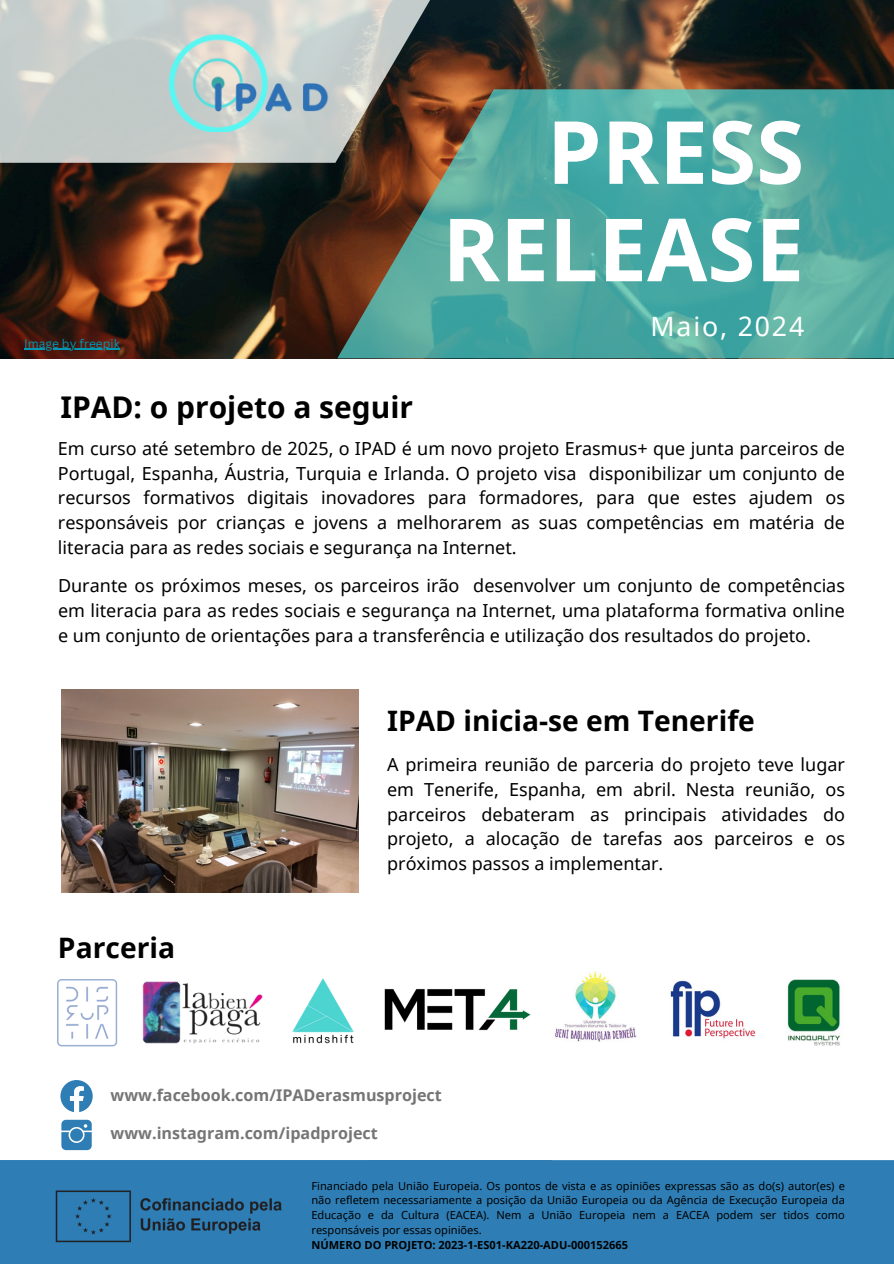
<style>
.page{position:relative;width:894px;height:1264px;background:#fff}
.page>*{position:absolute;margin:0;border:0;box-sizing:border-box;transform-origin:0 0}
.t1{font:700 87.15px "Noto Sans";color:#fff}
.t2{font:700 29.85px "Noto Sans";color:#000}
.t3{font:700 28.2px "Noto Sans";color:#000}
.t4{font:26.7px "Noto Sans";letter-spacing:.07em;color:#fff}
.t5{font:18px/24.8px "Noto Sans";color:#000;text-align:justify}
.t6{font:700 16.2px "Noto Sans";color:#767575}
.t7{font:12px "Canva Sans";color:#0097b2}
.t8{font:11.1px/14.7px "Noto Sans";color:#000;text-align:justify}
.t9{font:700 11.1px "Noto Sans";color:#000}
</style>
<div class="page">
<img style="left:0;top:0;width:893px;height:359px">
<svg style="left:337px;top:89px;width:556px;height:269px;background:#4f9f96"></svg>
<div style="left:369px;top:1160px;width:524px;height:103px;background:#2e7eb5"></div>
<div style="left:0;top:1159px;width:665px;height:104px;background:#2e7eb5"></div>
<svg style="left:0;top:0;width:491px;height:163px;background:#a9a59d"></svg>
<img style="left:61px;top:689px;width:297px;height:203px">
<img style="left:161px;top:28px;width:176px;height:104px">
<img style="left:55px;top:1190px;width:227px;height:53px">
<hr style="left:24px;top:348px;width:96px;height:1px;background:#0097b2">
<svg style="left:60px;top:1080px;width:33px;height:32px"></svg>
<svg style="left:61px;top:1119px;width:31px;height:31px"></svg>
<img style="left:57px;top:979px;width:61px;height:68px">
<img style="left:142px;top:981px;width:121px;height:62px">
<img style="left:292px;top:978px;width:62px;height:66px">
<img style="left:384px;top:988px;width:146px;height:43px">
<img style="left:555px;top:971px;width:82px;height:71px">
<img style="left:670px;top:980px;width:86px;height:59px">
<img style="left:787px;top:979px;width:53px;height:67px">
<p class="t7" style="left:24px;top:335px;width:97px">Image by freepik</p>
<h4 class="t2" style="left:60px;top:386px;width:354px">IPAD: o projeto a seguir</h4>
<h3 class="t1" style="left:546px;top:91px;width:259px">PRESS</h3>
<p class="t1" style="left:442px;top:188px;width:363px">RELEASE</p>
<h2 class="t4" style="left:650px;top:307px;width:155px">Maio, 2024</h2>
<h2 class="t5" style="left:58px;top:435px;width:788px">Em curso até setembro de 2025, o IPAD é um novo projeto Erasmus+ que junta parceiros de Portugal, Espanha, Áustria, Turquia e Irlanda. O projeto visa disponibilizar um conjunto de recursos formativos digitais inovadores para formadores, para que estes ajudem os responsáveis por crianças e jovens a melhorarem as suas competências em matéria de literacia para as redes sociais e segurança na Internet.</h2>
<h1 class="t5" style="left:58px;top:573px;width:788px">Durante os próximos meses, os parceiros irão desenvolver um conjunto de competências em literacia para as redes sociais e segurança na Internet, uma plataforma formativa online e um conjunto de orientações para a transferência e utilização dos resultados do projeto.</h1>
<h4 class="t3" style="left:387px;top:701px;width:369px">IPAD inicia-se em Tenerife</h4>
<p class="t3" style="left:58px;top:927px;width:119px">Parceria</p>
<h4 class="t5" style="left:387px;top:751px;width:459px">A primeira reunião de parceria do projeto teve lugar em Tenerife, Espanha, em abril. Nesta reunião, os parceiros debateram as principais atividades do projeto, a alocação de tarefas aos parceiros e os próximos passos a implementar.</h4>
<h5 class="t6" style="left:111px;top:1083px;width:332px">www.facebook.com/IPADerasmusproject</h5>
<p class="t6" style="left:111px;top:1122px;width:268px">www.instagram.com/ipadproject</p>
<h2 class="t8" style="left:311px;top:1177px;width:535px">Financiado pela União Europeia. Os pontos de vista e as opiniões expressas são as do(s) autor(es) e não refletem necessariamente a posição da União Europeia ou da Agência de Execução Europeia da Educação e da Cultura (EACEA). Nem a União Europeia nem a EACEA podem ser tidos como responsáveis por essas opiniões.</h2>
<p class="t9" style="left:311px;top:1236px;width:318px">NÚMERO DO PROJETO: 2023-1-ES01-KA220-ADU-000152665</p>
</div>
